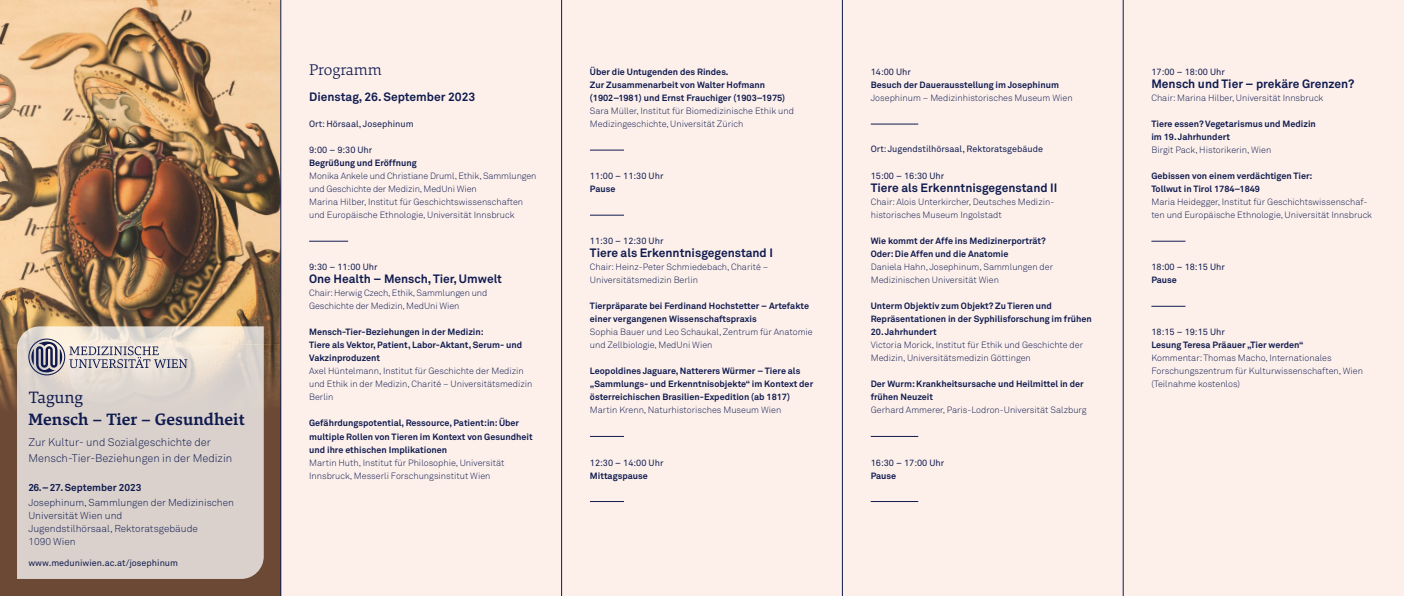
<style>
.page{position:relative;width:1404px;height:596px;background:#fff}
.page>*{position:absolute;margin:0;border:0;box-sizing:border-box;transform-origin:0 0}
.t1{font:700 17px "Danton";letter-spacing:.01em;color:#0f1b4f}
.t2{font:17px "Danton";color:#0f1b4f}
.t3{font:300 16px "Danton";letter-spacing:-.005em;color:#0f1b4f}
.t4{font:700 12px "Akkurat Pro";color:#0f1b4f}
.t5{font:300 11px/16px "Akkurat Pro";color:#0f1b4f}
.t6{font:300 10px/13px "Akkurat Pro";color:#0f1b4f}
.t7{font:700 10px "Akkurat Pro";color:#0f1b4f}
.t8{font:300 9px/13px "Akkurat Pro";color:#0f1b4f}
.t9{font:700 9px/13px "Akkurat Pro";color:#0f1b4f}
.t10{font:9px "Akkurat Pro";color:#0f1b4f}
</style>
<div class="page">
<div style="left:272px;top:0;width:1131px;height:595px;background:#fdf0eb"></div>
<img style="left:0;top:0;width:280px;height:345px">
<div style="left:0;top:345px;width:281px;height:250px;background:#6c4935"></div>
<hr style="left:280px;top:0;width:1px;height:595px;background:#0f1b4f">
<hr style="left:561px;top:0;width:1px;height:595px;background:#0f1b4f">
<hr style="left:842px;top:0;width:1px;height:595px;background:#0f1b4f">
<hr style="left:1122px;top:0;width:1px;height:595px;background:#0f1b4f">
<hr style="left:590px;top:150px;width:34px;height:1px;background:#0f1b4f">
<hr style="left:590px;top:215px;width:34px;height:1px;background:#0f1b4f">
<hr style="left:590px;top:436px;width:34px;height:1px;background:#0f1b4f">
<hr style="left:590px;top:501px;width:34px;height:1px;background:#0f1b4f">
<hr style="left:870px;top:124px;width:48px;height:1px;background:#0f1b4f">
<hr style="left:870px;top:436px;width:48px;height:1px;background:#0f1b4f">
<hr style="left:870px;top:501px;width:48px;height:1px;background:#0f1b4f">
<hr style="left:309px;top:241px;width:39px;height:1px;background:#0f1b4f">
<hr style="left:1151px;top:241px;width:34px;height:1px;background:#0f1b4f">
<hr style="left:1151px;top:306px;width:34px;height:1px;background:#0f1b4f">
<svg style="left:17px;top:326px;width:247px;height:252px;fill:#dad1cc"></svg>
<svg style="left:28px;top:338px;width:159px;height:37px"></svg>
<h1 class="t2" style="left:28px;top:385px;width:56px">Tagung</h1>
<h1 class="t1" style="left:28px;top:407px;width:218px">Mensch – Tier – Gesundheit</h1>
<p class="t5" style="left:28px;top:434px;width:205px">Zur Kultur- und Sozialgeschichte der<br>Mensch-Tier-Beziehungen in der Medizin</p>
<p class="t7" style="left:28px;top:481px;width:115px">26. – 27. September 2023</p>
<p class="t6" style="left:28px;top:495px;width:207px">Josephinum, Sammlungen der Medizinischen<br>Universität Wien und<br>Jugendstilhörsaal, Rektoratsgebäude<br>1090 Wien</p>
<p class="t10" style="left:28px;top:557px;width:151px">www.meduniwien.ac.at/josephinum</p>
<h2 class="t3" style="left:309px;top:59px;width:74px">Programm</h2>
<h3 class="t4" style="left:309px;top:89px;width:168px">Dienstag, 26. September 2023</h3>
<p class="t10" style="left:309px;top:119px;width:106px">Ort: Hörsaal, Josephinum</p>
<p class="t10" style="left:309px;top:145px;width:65px">9:00 – 9:30 Uhr</p>
<p class="t9" style="left:309px;top:156px;width:109px">Begrüßung und Eröffnung</p>
<p class="t8" style="left:309px;top:169px;width:229px">Monika Ankele und Christiane Druml, Ethik, Sammlungen und Geschichte der Medizin, MedUni Wien<br>Marina Hilber, Institut für Geschichtswissenschaften und Europäische Ethnologie, Universität Innsbruck</p>
<p class="t10" style="left:309px;top:262px;width:70px">9:30 – 11:00 Uhr</p>
<h3 class="t4" style="left:309px;top:271px;width:194px">One Health – Mensch, Tier, Umwelt</h3>
<p class="t8" style="left:309px;top:286px;width:180px">Chair: Herwig Czech, Ethik, Sammlungen und<br>Geschichte der Medizin, MedUni Wien</p>
<p class="t9" style="left:309px;top:325px;width:215px">Mensch-Tier-Beziehungen in der Medizin:<br>Tiere als Vektor, Patient, Labor-Aktant, Serum- und<br>Vakzinproduzent</p>
<p class="t8" style="left:309px;top:364px;width:225px">Axel Hüntelmann, Institut für Geschichte der Medizin und Ethik in der Medizin, Charité – Universitätsmedizin<br>Berlin</p>
<p class="t9" style="left:309px;top:416px;width:225px">Gefährdungspotential, Ressource, Patient:in: Über multiple Rollen von Tieren im Kontext von Gesundheit und ihre ethischen Implikationen</p>
<p class="t8" style="left:309px;top:455px;width:197px">Martin Huth, Institut für Philosophie, Universität<br>Innsbruck, Messerli Forschungsinstitut Wien</p>
<p class="t9" style="left:590px;top:65px;width:197px">Über die Untugenden des Rindes.<br>Zur Zusammenarbeit von Walter Hofmann (1902–1981) und Ernst Frauchiger (1903–1975)</p>
<p class="t8" style="left:590px;top:104px;width:205px">Sara Müller, Institut für Biomedizinische Ethik und<br>Medizingeschichte, Universität Zürich</p>
<p class="t10" style="left:590px;top:171px;width:75px">11:00 – 11:30 Uhr</p>
<p class="t9" style="left:590px;top:182px;width:27px">Pause</p>
<p class="t10" style="left:590px;top:236px;width:75px">11:30 – 12:30 Uhr</p>
<h3 class="t4" style="left:590px;top:245px;width:184px">Tiere als Erkenntnisgegenstand I</h3>
<p class="t8" style="left:590px;top:260px;width:180px">Chair: Heinz-Peter Schmiedebach, Charité –<br>Universitätsmedizin Berlin</p>
<p class="t9" style="left:590px;top:299px;width:221px">Tierpräparate bei Ferdinand Hochstetter – Artefakte einer vergangenen Wissenschaftspraxis</p>
<p class="t8" style="left:590px;top:325px;width:224px">Sophia Bauer und Leo Schaukal, Zentrum für Anatomie und Zellbiologie, MedUni Wien</p>
<p class="t9" style="left:590px;top:364px;width:225px">Leopoldines Jaguare, Natterers Würmer – Tiere als „Sammlungs- und Erkenntnisobjekte“ im Kontext der österreichischen Brasilien-Expedition (ab 1817)</p>
<p class="t8" style="left:590px;top:403px;width:193px">Martin Krenn, Naturhistorisches Museum Wien</p>
<p class="t10" style="left:590px;top:457px;width:75px">12:30 – 14:00 Uhr</p>
<p class="t9" style="left:590px;top:468px;width:59px">Mittagspause</p>
<p class="t10" style="left:870px;top:67px;width:42px">14:00 Uhr</p>
<p class="t9" style="left:870px;top:78px;width:190px">Besuch der Dauerausstellung im Josephinum</p>
<p class="t8" style="left:870px;top:91px;width:203px">Josephinum – Medizinhistorisches Museum Wien</p>
<p class="t10" style="left:870px;top:144px;width:174px">Ort: Jugendstilhörsaal, Rektoratsgebäude</p>
<p class="t10" style="left:870px;top:171px;width:75px">15:00 – 16:30 Uhr</p>
<h3 class="t4" style="left:870px;top:180px;width:188px">Tiere als Erkenntnisgegenstand II</h3>
<p class="t8" style="left:870px;top:195px;width:185px">Chair: Alois Unterkircher, Deutsches Medizin&shy;historisches Museum Ingolstadt</p>
<p class="t9" style="left:870px;top:234px;width:177px">Wie kommt der Affe ins Medizinerporträt?<br>Oder: Die Affen und die Anatomie</p>
<p class="t8" style="left:870px;top:260px;width:184px">Daniela Hahn, Josephinum, Sammlungen der<br>Medizinischen Universität Wien</p>
<p class="t9" style="left:870px;top:299px;width:222px">Unterm Objektiv zum Objekt? Zu Tieren und<br>Repräsentationen in der Syphilisforschung im frühen</p>
<p class="t9" style="left:870px;top:325px;width:68px">20. Jahrhundert</p>
<p class="t8" style="left:870px;top:338px;width:214px">Victoria Morick, Institut für Ethik und Geschichte der<br>Medizin, Universitätsmedizin Göttingen</p>
<p class="t9" style="left:870px;top:377px;width:214px">Der Wurm: Krankheitsursache und Heilmittel in der frühen Neuzeit</p>
<p class="t8" style="left:870px;top:403px;width:217px">Gerhard Ammerer, Paris-Lodron-Universität Salzburg</p>
<p class="t10" style="left:870px;top:457px;width:75px">16:30 – 17:00 Uhr</p>
<p class="t9" style="left:870px;top:468px;width:27px">Pause</p>
<p class="t10" style="left:1151px;top:67px;width:75px">17:00 – 18:00 Uhr</p>
<h3 class="t4" style="left:1151px;top:76px;width:205px">Mensch und Tier – prekäre Grenzen?</h3>
<p class="t8" style="left:1151px;top:91px;width:173px">Chair: Marina Hilber, Universität Innsbruck</p>
<p class="t9" style="left:1151px;top:117px;width:166px">Tiere essen? Vegetarismus und Medizin im 19. Jahrhundert</p>
<p class="t8" style="left:1151px;top:143px;width:121px">Birgit Pack, Historikerin, Wien</p>
<p class="t9" style="left:1151px;top:169px;width:162px">Gebissen von einem verdächtigen Tier:<br>Tollwut in Tirol 1784–1849</p>
<p class="t8" style="left:1151px;top:195px;width:222px">Maria Heidegger, Institut für Geschichtswissenschaf&shy;ten und Europäische Ethnologie, Universität Innsbruck</p>
<p class="t10" style="left:1151px;top:262px;width:75px">18:00 – 18:15 Uhr</p>
<p class="t9" style="left:1151px;top:273px;width:27px">Pause</p>
<p class="t10" style="left:1151px;top:327px;width:75px">18:15 – 19:15 Uhr</p>
<p class="t9" style="left:1151px;top:338px;width:154px">Lesung Teresa Präauer „Tier werden“</p>
<p class="t8" style="left:1151px;top:351px;width:213px">Kommentar: Thomas Macho, Internationales<br>Forschungszentrum für Kulturwissenschaften, Wien (Teilnahme kostenlos)</p>
</div>
